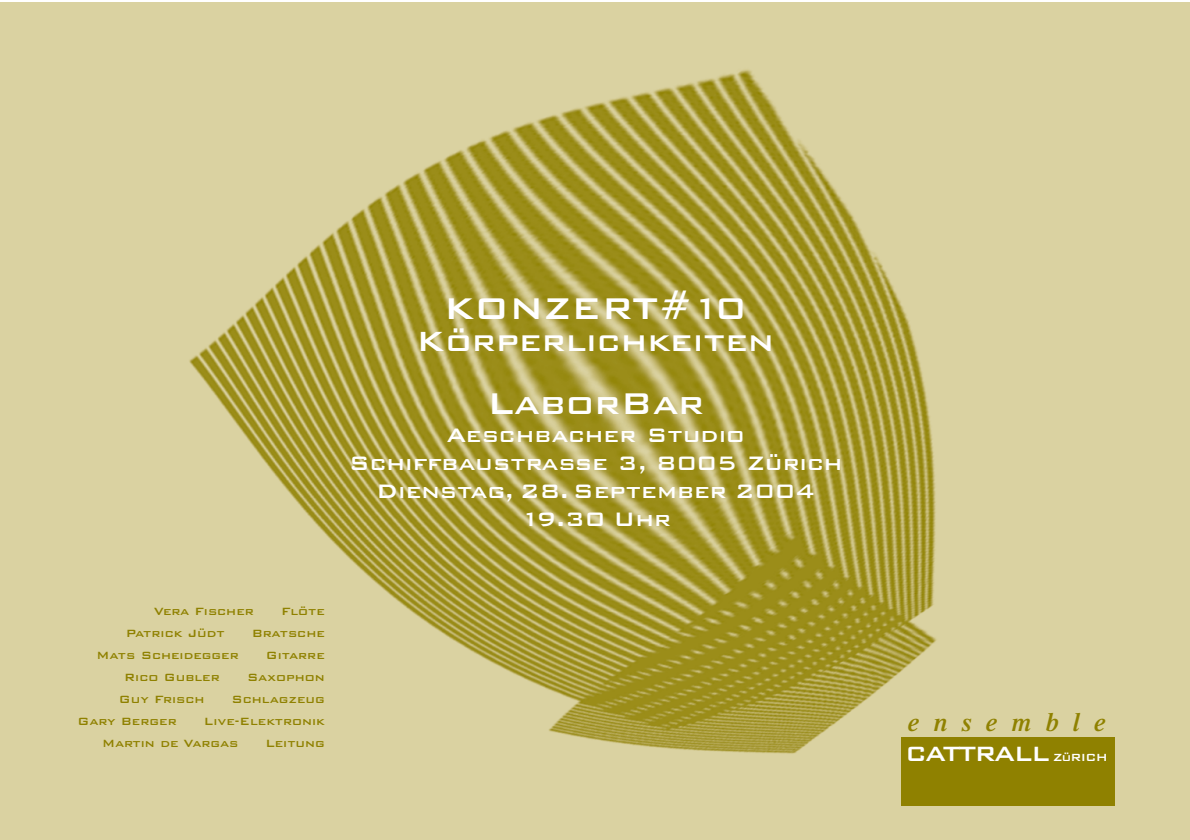
<style>
.page{position:relative;width:1190px;height:840px;background:#fff}
.page>*{position:absolute;margin:0;border:0;box-sizing:border-box;transform-origin:0 0}
.t1{font:500 40px "Bank Gothic BT";color:#fff}
.t2{font:500 37px "Bank Gothic BT";color:#fff}
.t3{font:500 27.6px "Bank Gothic BT";letter-spacing:-.055em;color:#fff}
.t4{font:500 26px/28px "Bank Gothic BT";color:#fff;text-align:center}
.t5{font:italic 600 25.6px "Times";letter-spacing:.555em;color:#8f8100}
.t6{font:500 14px/22px "Bank Gothic BT";color:#8f8100}
.s1{font-size:13.8px}
</style>
<div class="page">
<img style="left:0;top:2px;width:1190px;height:838px">
<div style="left:901px;top:737px;width:213px;height:68px;background:#8f8100"></div>
<h1 class="t1" style="left:444px;top:281px;width:304px">KONZERT#10</h1>
<h2 class="t2" style="left:416px;top:316px;width:360px">Körperlichkeiten</h2>
<h1 class="t1" style="left:487px;top:377px;width:219px">LaborBar</h1>
<h3 class="t4" style="left:349px;top:419px;width:495px">Aeschbacher Studio<br>Schiffbaustrasse 3, 8005 Zürich<br>Dienstag, 28. September 2004<br>19.30 Uhr</h3>
<p class="t6" style="left:154px;top:599px;width:101px">Vera Fischer</p>
<p class="t6" style="left:281px;top:599px;width:45px">Flöte</p>
<p class="t6" style="left:126px;top:621px;width:101px">Patrick Jüdt</p>
<p class="t6" style="left:252px;top:621px;width:75px">Bratsche</p>
<p class="t6" style="left:97px;top:643px;width:144px">Mats Scheidegger</p>
<p class="t6" style="left:266px;top:643px;width:60px">Gitarre</p>
<p class="t6" style="left:124px;top:665px;width:97px">Rico Gubler</p>
<p class="t6" style="left:247px;top:665px;width:79px">Saxophon</p>
<p class="t6" style="left:119px;top:687px;width:87px">Guy Frisch</p>
<p class="t6" style="left:232px;top:687px;width:95px">Schlagzeug</p>
<p class="t6" style="left:78px;top:709px;width:101px">Gary Berger</p>
<p class="t6" style="left:102px;top:709px;width:224px;text-indent:102px">Live-Elektronik<br>Martin de Vargas</p>
<p class="t6" style="left:265px;top:731px;width:61px">Leitung</p>
<h3 class="t5" style="left:908px;top:713px;width:199px">ensemble</h3>
<h3 class="t3" style="left:905px;top:736px;width:204px">CATTRALL <span class="s1">ZüRICH</span></h3>
</div>
